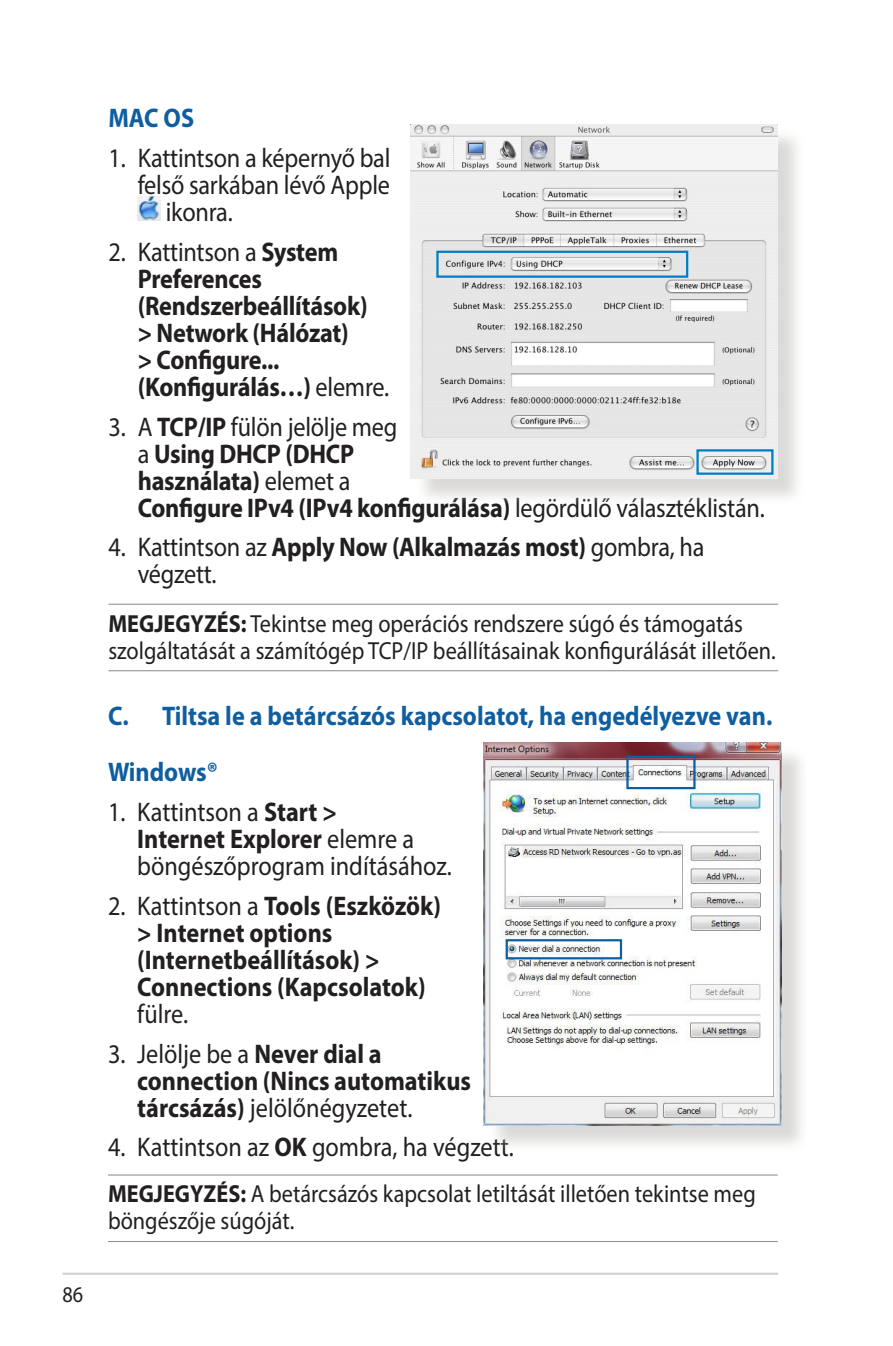
<style>
.page{position:relative;width:893px;height:1346px;background:#fff}
.page>*{position:absolute;margin:0;border:0;box-sizing:border-box;transform-origin:0 0}
.t1{font:700 27px/27px "Myriad Pro";letter-spacing:-.01em;color:#231f20;scale:.9 1}
.t2{font:27px/27px "Myriad Pro";letter-spacing:-.005em;color:#231f20;scale:.9 1}
.t3{font:700 27px/56.2px "Myriad Pro";color:#0f5ea0;scale:.9 1}
.t4{font:24.75px/27px "Myriad Pro";color:#231f20;scale:.9 1}
.t5{font:22.5px "Myriad Pro";color:#231f20;scale:.9 1}
.s1{font-weight:400}
.s2{font-weight:700}
</style>
<div class="page">
<hr style="left:63px;top:1272px;width:715px;height:3px;background:#d1d2d4">
<img style="left:138px;top:196px;width:23px;height:25px">
<div style="left:414px;top:128px;width:391px;height:378px;background:#cfcecb;opacity:.75"></div>
<img style="left:411px;top:125px;width:367px;height:354px">
<div style="left:436px;top:251px;width:252px;height:27px;border:2px solid #007dc3"></div>
<div style="left:696px;top:449px;width:77px;height:26px;border:2px solid #007dc3"></div>
<hr style="left:108px;top:604px;width:670px;height:1px;background:#939598">
<hr style="left:108px;top:670px;width:670px;height:1px;background:#939598">
<hr style="left:108px;top:1174px;width:670px;height:1px;background:#939598">
<hr style="left:108px;top:1241px;width:670px;height:1px;background:#939598">
<div style="left:487px;top:746px;width:323px;height:407px;background:#cfcecb;opacity:.75"></div>
<img style="left:484px;top:742px;width:297px;height:383px">
<div style="left:506px;top:939px;width:116px;height:20px;border:2px solid #0f5ea0"></div>
<div style="left:626px;top:756px;width:70px;height:33px;border:2px solid #0f5ea0"></div>
<p class="t5" style="left:63px;top:1281px;width:25px">86</p>
<p class="t3" style="left:108px;top:89px;width:97px">MAC OS</p>
<p class="t2" style="left:108px;top:144px;width:315px">1. Kattintson a képernyő bal</p>
<p class="t2" style="left:138px;top:171px;width:282px">felső sarkában lévő Apple</p>
<p class="t2" style="left:166px;top:198px;width:76px">ikonra.</p>
<p class="t1" style="left:138px;top:237px;width:281px;text-indent:-29px"><span class="s1">2. Kattintson a</span> System<br>Preferences (Rendszerbeállítások)<br>&gt; Network (Hálózat)<br>&gt; Configure... (Konfigurálás…) <span class="s1">elemre.</span></p>
<p class="t1" style="left:138px;top:412px;width:698px;text-indent:-29px"><span class="s1">3. A</span> TCP/IP <span class="s1">fülön jelölje meg<br>a</span> Using DHCP (DHCP<br>használata) <span class="s1">elemet a<br></span>Configure IPv4 (IPv4 konfigurálása) <span class="s1">legördülő választéklistán.</span></p>
<p class="t2" style="left:138px;top:533px;width:631px;text-indent:-29px">4. Kattintson az <span class="s2">Apply Now (Alkalmazás most)</span> gombra, ha végzett.</p>
<p class="t4" style="left:108px;top:609px;width:743px"><span class="s2">MEGJEGYZÉS:</span> Tekintse meg operációs rendszere súgó és támogatás szolgáltatását a számítógép TCP/IP beállításainak konfigurálását illetően.</p>
<p class="t3" style="left:108px;top:687px;width:740px">C. Tiltsa le a betárcsázós kapcsolatot, ha engedélyezve van.<br>Windows®</p>
<p class="t2" style="left:137px;top:798px;width:351px;text-indent:-29px">1. Kattintson a <span class="s2">Start &gt;<br>Internet Explorer</span> elemre a böngészőprogram indításához.</p>
<p class="t1" style="left:137px;top:891px;width:339px;text-indent:-29px"><span class="s1">2. Kattintson a</span> Tools (Eszközök) &gt; Internet options (Internetbeállítások) &gt;<br>Connections (Kapcsolatok)</p>
<p class="t2" style="left:137px;top:1000px;width:58px">fülre.</p>
<p class="t1" style="left:137px;top:1039px;width:372px;text-indent:-29px"><span class="s1">3. Jelölje be a</span> Never dial a connection (Nincs automatikus tárcsázás) <span class="s1">jelölőnégyzetet.</span></p>
<p class="t2" style="left:108px;top:1133px;width:452px">4. Kattintson az <span class="s2">OK</span> gombra, ha végzett.</p>
<p class="t4" style="left:108px;top:1180px;width:721px"><span class="s2">MEGJEGYZÉS:</span> A betárcsázós kapcsolat letiltását illetően tekintse meg böngészője súgóját.</p>
</div>
